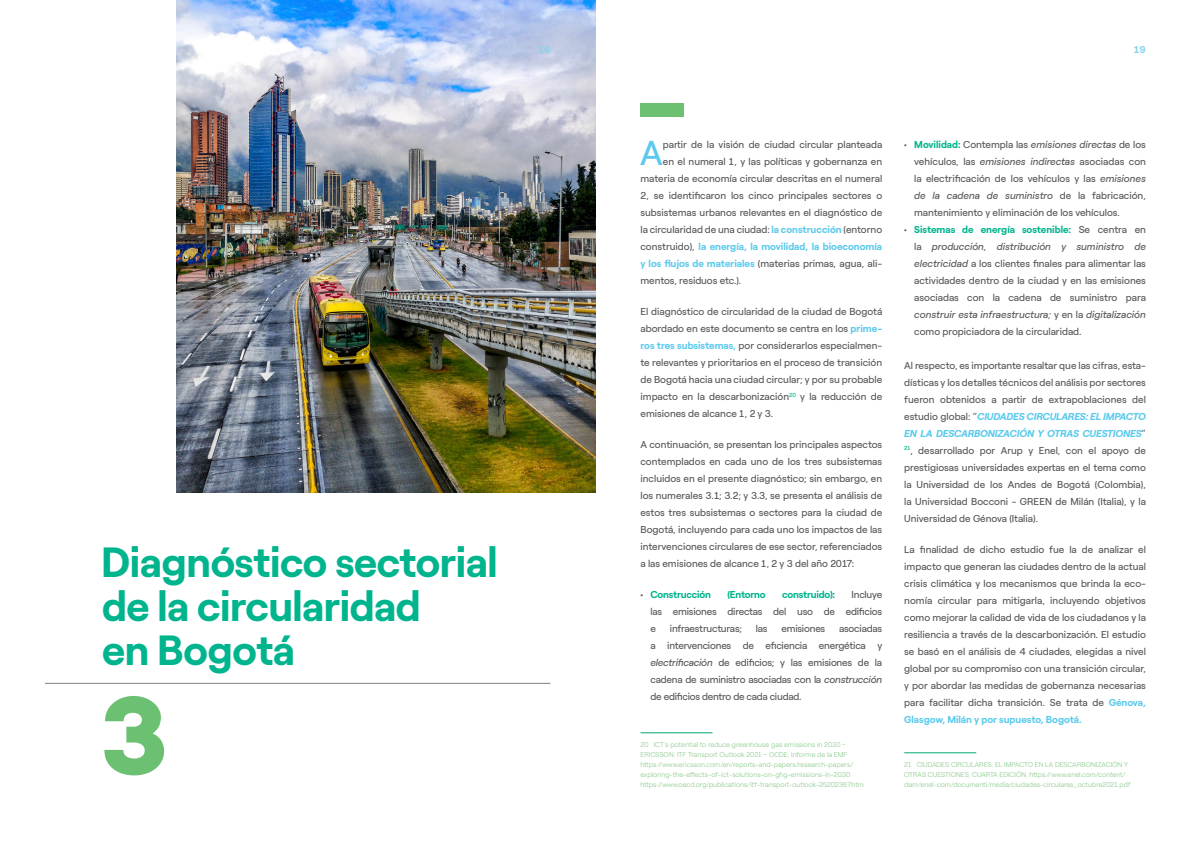
<style>
.page{position:relative;width:1191px;height:842px;background:#fff}
.page>*{position:absolute;margin:0;border:0;box-sizing:border-box;transform-origin:0 0}
.Left{font:900 111px "Roobert ENEL";color:#6cc071}
.t1{font:700 42px/44px "Roobert ENEL";letter-spacing:-.01em;color:#00b48d}
.general{font:34.3px "Roobert ENEL";color:#5bcaec}
.general-2{font:10px/17px "Roobert ENEL";color:#58595b;text-align:justify}
.general-3{font:700 10px "Roobert ENEL";color:#5bcaec}
.t2{font:700 10px "Roobert ENEL";letter-spacing:-.02em;color:#00b48d}
.general-4{font:10px "Roobert ENEL";letter-spacing:-.025em;color:#58595b}
.general-5{font:10px "Roobert ENEL";letter-spacing:-.02em;color:#58595b}
.t3{font:700 10px "Roobert ENEL";color:#8ad5ef}
.nota_pagina{font:300 7px/10px "Roobert ENEL";color:#8aca8b}
.s1{font-weight:700;color:#5bcaec}
.s2{font-weight:400;color:#58595b}
.s3{font-style:italic}
.s4{font-weight:700;color:#00b48d}
.s5{font-weight:700;font-style:italic;color:#5bcaec}
</style>
<div class="page">
<img style="left:177px;top:0;width:418px;height:492px">
<hr style="left:45px;top:683px;width:505px;height:1px;background:#808285">
<hr style="left:640px;top:732px;width:72px;height:1px;background:#00a775">
<hr style="left:904px;top:752px;width:72px;height:1px;background:#00a775">
<div style="left:640px;top:103px;width:44px;height:14px;background:#6cc071"></div>
<p class="t1" style="left:102px;top:536px;width:397px;text-indent:-57px">3. Diagnóstico sectorial de la circularidad<br>en Bogotá</p>
<p class="Left" style="left:100px;top:648px;width:70px">3</p>
<p class="t3" style="left:538px;top:41px;width:13px">18</p>
<p class="t3" style="left:1133px;top:41px;width:14px">19</p>
<p class="general" style="left:640px;top:127px;width:24px">A</p>
<p class="general-2" style="left:663px;top:135px;width:221px">partir de la visión de ciudad circular planteada</p>
<p class="general-2" style="left:663px;top:152px;width:221px">en el numeral 1, y las políticas y gobernanza en</p>
<p class="general-2" style="left:640px;top:169px;width:243px">materia de economía circular descritas en el numeral</p>
<p class="general-2" style="left:640px;top:186px;width:243px">2, se identificaron los cinco principales sectores o</p>
<p class="general-2" style="left:640px;top:203px;width:243px">subsistemas urbanos relevantes en el diagnóstico de</p>
<p class="general-2" style="left:640px;top:220px;width:243px">la circularidad de una ciudad: <span class="s1">la construcción</span> (entorno</p>
<p class="general-3" style="left:640px;top:238px;width:243px"><span class="s2">construido),</span> la energía, la movilidad, la bioeconomía</p>
<p class="general-2" style="left:640px;top:254px;width:243px"><span class="s1">y los flujos de materiales</span> (materias primas, agua, ali-</p>
<p class="general-2" style="left:640px;top:271px;width:102px">mentos, residuos etc.).</p>
<p class="general-2" style="left:640px;top:302px;width:243px">El diagnóstico de circularidad de la ciudad de Bogotá abordado en este documento se centra en los <span class="s1">prime&shy;ros tres subsistemas,</span> por considerarlos especialmen&shy;te relevantes y prioritarios en el proceso de transición de Bogotá hacia una ciudad circular; y por su probable impacto en la descarbonización<sup>20</sup> y la reducción de emisiones de alcance 1, 2 y 3.</p>
<p class="general-2" style="left:640px;top:435px;width:243px">A continuación, se presentan los principales aspectos contemplados en cada uno de los tres subsistemas incluidos en el presente diagnóstico; sin embargo, en los numerales 3.1; 3.2; y 3.3, se presenta el análisis de estos tres subsistemas o sectores para la ciudad de Bogotá, incluyendo para cada uno los impactos de las intervenciones circulares de ese sector, referenciados a las emisiones de alcance 1, 2 y 3 del año 2017:</p>
<p class="t2" style="left:640px;top:587px;width:72px"><span class="s2">•</span> Construcción</p>
<p class="t2" style="left:727px;top:587px;width:40px">(Entorno</p>
<p class="t2" style="left:782px;top:587px;width:54px">construido):</p>
<p class="general-2" style="left:650px;top:585px;width:233px;text-indent:201px">Incluye las emisiones directas del uso de edificios e</p>
<p class="general-2" style="left:650px;top:619px;width:233px;text-indent:189px">asociadas a intervenciones de eficiencia energética y <span class="s3">electrificación</span> de edificios; y las emisiones de la cadena de suministro asociadas con la <span class="s3">construcción </span>de edificios dentro de cada ciudad.</p>
<p class="general-4" style="left:670px;top:621px;width:74px">infraestructuras;</p>
<p class="general-2" style="left:756px;top:619px;width:13px">las</p>
<p class="general-5" style="left:781px;top:621px;width:45px">emisiones</p>
<p class="nota_pagina" style="left:640px;top:739px;width:208px">20 ICT’s potential to reduce greenhouse gas emissions in 2030 –<br>ERICSSON; ITF Transport Outlook 2021 – OCDE; Informe de la EMF</p>
<p class="nota_pagina" style="left:640px;top:759px;width:214px">https://www.ericsson.com/en/reports-and-papers/research-papers/ exploring-the-effects-of-ict-solutions-on-ghg-emissions-in-2030</p>
<p class="nota_pagina" style="left:640px;top:779px;width:225px">https://www.oecd.org/publications/itf-transport-outlook-25202367.htm</p>
<p class="general-2" style="left:914px;top:135px;width:233px;text-indent:-10px">• <span class="s4">Movilidad:</span> Contempla las <span class="s3">emisiones directas</span> de los vehículos, las <span class="s3">emisiones indirectas</span> asociadas con la electrificación de los vehículos y las <span class="s3">emisiones de la cadena de suministro</span> de la fabricación, mantenimiento y eliminación de los vehículos.</p>
<p class="general-2" style="left:914px;top:220px;width:233px;text-indent:-10px">• <span class="s4">Sistemas de energía sostenible:</span> Se centra en la <span class="s3">producción, distribución y suministro de electricidad</span> a los clientes finales para alimentar las actividades dentro de la ciudad y en las emisiones asociadas con la cadena de suministro para <span class="s3">construir esta infraestructura;</span> y en la <span class="s3">digitalización </span>como propiciadora de la circularidad.</p>
<p class="general-2" style="left:904px;top:356px;width:243px">Al respecto, es importante resaltar que las cifras, esta&shy;dísticas y los detalles técnicos del análisis por sectores fueron obtenidos a partir de extrapoblaciones del estudio global: “<span class="s5">CIUDADES CIRCULARES: EL IMPACTO EN LA DESCARBONIZACIÓN Y OTRAS CUESTIONES</span>” <sup>21</sup>, desarrollado por Arup y Enel, con el apoyo de prestigiosas universidades expertas en el tema como la Universidad de los Andes de Bogotá (Colombia), la Universidad Bocconi - GREEN de Milán (Italia), y la Universidad de Génova (Italia).</p>
<p class="general-2" style="left:904px;top:540px;width:243px">La finalidad de dicho estudio fue la de analizar el impacto que generan las ciudades dentro de la actual crisis climática y los mecanismos que brinda la eco&shy;nomía circular para mitigarla, incluyendo objetivos como mejorar la calidad de vida de los ciudadanos y la resiliencia a través de la descarbonización. El estudio se basó en el análisis de 4 ciudades, elegidas a nivel global por su compromiso con una transición circular, y por abordar las medidas de gobernanza necesarias para facilitar dicha transición. Se trata de <span class="s1">Génova, Glasgow, Milán y por supuesto, Bogotá.</span></p>
<p class="nota_pagina" style="left:904px;top:759px;width:228px">21 CIUDADES CIRCULARES: EL IMPACTO EN LA DESCARBONIZACIÓN Y<br>OTRAS CUESTIONES, CUARTA EDICIÓN. https://www.enel.com/content/ dam/enel-com/documenti/media/ciudades-circulares_octubre2021.pdf</p>
</div>
